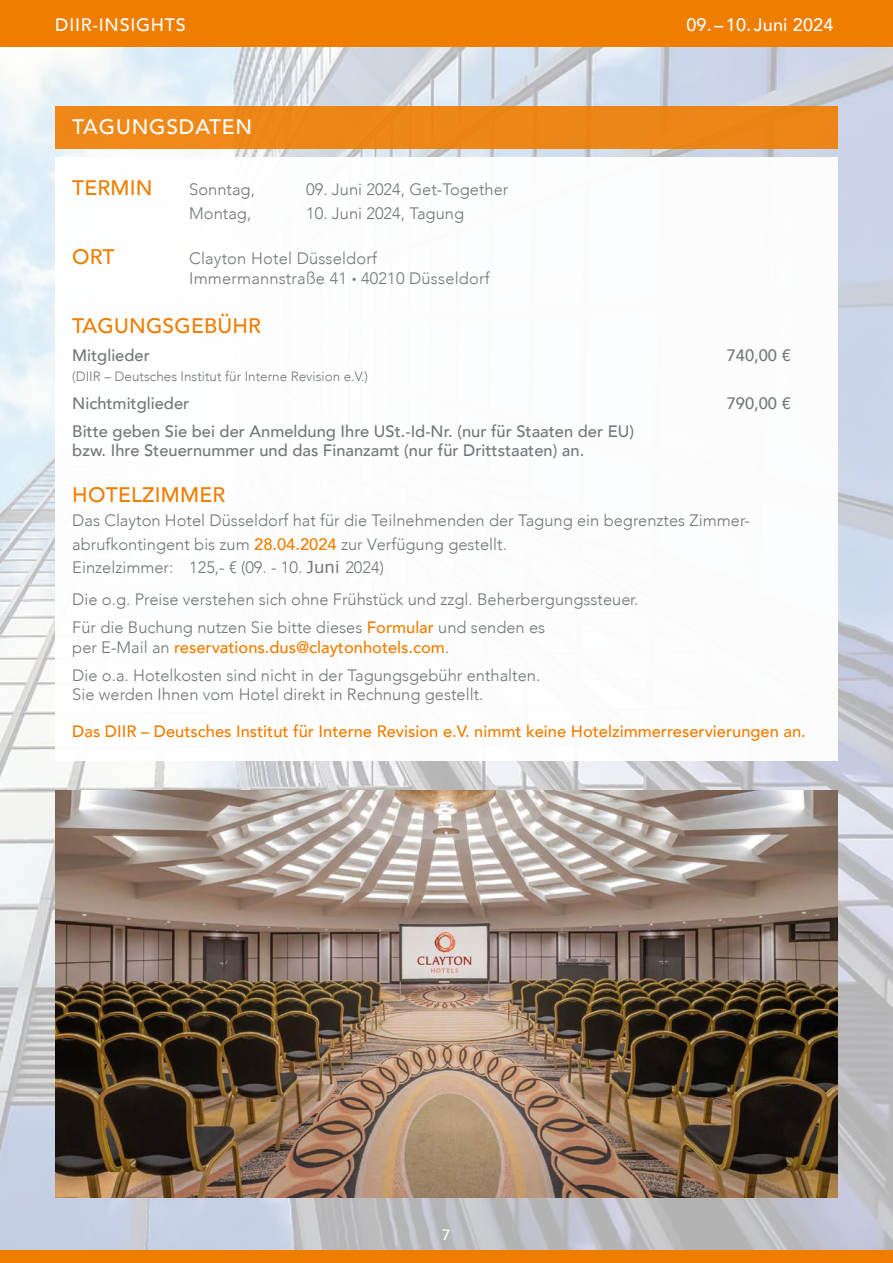
<style>
.page{position:relative;width:893px;height:1263px;background:#fff}
.page>*{position:absolute;margin:0;border:0;box-sizing:border-box;transform-origin:0 0}
.t1{font:500 21px "Avenir";letter-spacing:.01em;color:#ef7d00}
.t2{font:500 21px "Avenir";letter-spacing:.04em;color:#fff}
.t3{font:500 18px "Avenir";letter-spacing:.01em;color:#fff}
.t4{font:500 18px "Avenir";letter-spacing:.04em;color:#fff}
.t5{font:300 16.5px/23.7px "Avenir";color:#727777}
.t6{font:500 16.5px/19.5px "Avenir";color:#727777}
.t7{font:500 16.5px "Avenir";color:#ef7d00}
.t8{font:500 15px "Avenir";color:#fff}
.t9{font:300 13.5px "Avenir";color:#727777}
.s1{font-weight:900}
.s2{font-weight:500;color:#ef7d00}
.s3{font-family:"Verdana";font-weight:400}
</style>
<div class="page">
<img style="left:0;top:47px;width:893px;height:1203px">
<div style="left:0;top:1250px;width:893px;height:13px;background:#ef7d00"></div>
<div style="left:0;top:0;width:893px;height:47px;background:#ef7d00"></div>
<div style="left:55px;top:157px;width:783px;height:604px;background:#fff"></div>
<img style="left:55px;top:791px;width:783px;height:406px">
<div style="left:55px;top:106px;width:783px;height:43px;background:#ec8618"></div>
<p class="t4" style="left:55px;top:9px;width:132px">DIIR-INSIGHTS</p>
<p class="t2" style="left:72px;top:108px;width:182px">TAGUNGSDATEN</p>
<p class="t3" style="left:686px;top:9px;width:149px">09. – 10. Juni 2024</p>
<p class="t1" style="left:72px;top:170px;width:82px">TERMIN</p>
<p class="t5" style="left:189px;top:178px;width:67px">Sonntag,</p>
<p class="t5" style="left:306px;top:178px;width:204px">09. Juni 2024, Get-Together</p>
<p class="t5" style="left:189px;top:202px;width:64px">Montag,</p>
<p class="t5" style="left:306px;top:202px;width:159px">10. Juni 2024, Tagung</p>
<p class="t1" style="left:72px;top:239px;width:44px">ORT</p>
<p class="t5" style="left:189px;top:249px;width:302px;line-height:19.5px">Clayton Hotel Düsseldorf<br>Immermannstraße 41 <span class="s1">·</span> 40210 Düsseldorf</p>
<p class="t1" style="left:72px;top:308px;width:190px">TAGUNGSGEBÜHR</p>
<p class="t6" style="left:72px;top:345px;width:79px">Mitglieder</p>
<p class="t6" style="left:727px;top:345px;width:66px">740,00 €</p>
<p class="t9" style="left:72px;top:368px;width:297px">(DIIR – Deutsches Institut für Interne Revision e.V.)</p>
<p class="t6" style="left:72px;top:392px;width:118px">Nichtmitglieder</p>
<p class="t6" style="left:727px;top:392px;width:66px">790,00 €</p>
<p class="t6" style="left:72px;top:420px;width:563px">Bitte geben Sie bei der Anmeldung Ihre USt.-Id-Nr. (nur für Staaten der EU) bzw. Ihre Steuernummer und das Finanzamt (nur für Drittstaaten) an.</p>
<p class="t1" style="left:72px;top:476px;width:154px">HOTELZIMMER</p>
<p class="t5" style="left:72px;top:508px;width:679px">Das Clayton Hotel Düsseldorf hat für die Teilnehmenden der Tagung ein begrenztes Zimmer&shy;abrufkontingent bis zum <span class="s2">28.04.2024</span> zur Verfügung gestellt.<br>Einzelzimmer: 125,- € (09. - 10. <span class="s3">Juni</span> 2024)</p>
<p class="t5" style="left:72px;top:585px;width:568px;line-height:28px">Die o.g. Preise verstehen sich ohne Frühstück und zzgl. Beherbergungssteuer.<br>Für die Buchung nutzen Sie bitte dieses <span class="s2">Formular</span> und senden es</p>
<p class="t5" style="left:72px;top:633px;width:470px;line-height:28px">per E-Mail an <span class="s2">reservations.dus@claytonhotels.com</span>.<br>Die o.a. Hotelkosten sind nicht in der Tagungsgebühr enthalten.</p>
<p class="t5" style="left:72px;top:683px;width:413px">Sie werden Ihnen vom Hotel direkt in Rechnung gestellt.</p>
<p class="t7" style="left:72px;top:717px;width:735px">Das DIIR – Deutsches Institut für Interne Revision e.V. nimmt keine Hotelzimmerreservierungen an.</p>
<p class="t8" style="left:442px;top:1221px;width:10px">7</p>
</div>
